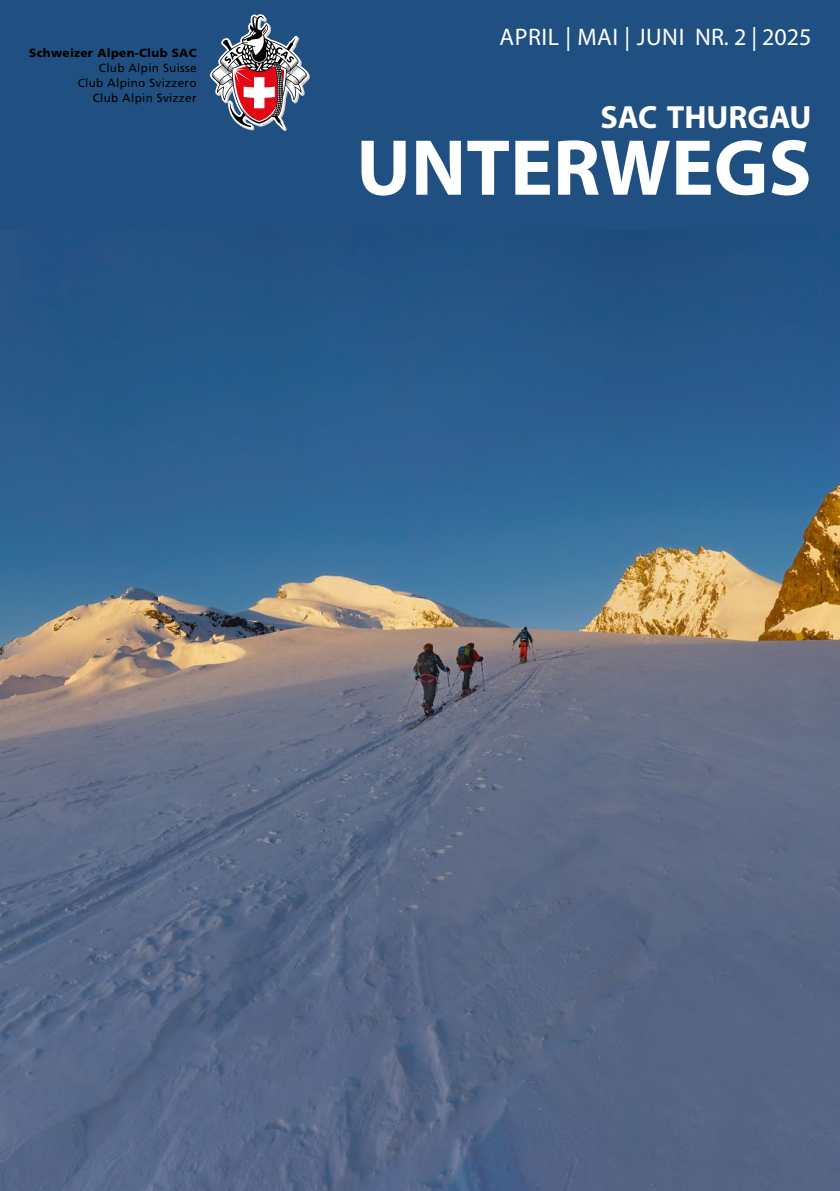
<style>
.page{position:relative;width:840px;height:1191px;background:#fff}
.page>*{position:absolute;margin:0;border:0;box-sizing:border-box;transform-origin:0 0}
.t1{font:700 80px "Myriad Pro";color:#fff}
.t2{font:700 32.2px "Myriad Pro";color:#fff}
.t3{font:24px "Myriad Pro";letter-spacing:.025em;color:#fff}
.t4{font:11.8px/14.8px "Frutiger";letter-spacing:.025em;color:#000;text-align:right}
.t5{font:900 11.8px "Frutiger";letter-spacing:.025em;color:#000}
</style>
<div class="page">
<div style="left:0;top:0;width:839px;height:230px;background:#1f5081"></div>
<img style="left:0;top:230px;width:839px;height:961px">
<svg style="left:210px;top:10px;width:105px;height:121px"></svg>
<p class="t5" style="left:29px;top:46px;width:169px">Schweizer Alpen-Club SAC</p>
<p class="t4" style="left:78px;top:60px;width:120px">Club Alpin Suisse<br>Club Alpino Svizzero<br>Club Alpin Svizzer</p>
<h3 class="t3" style="left:499px;top:22px;width:313px">APRIL | MAI | JUNI NR. 2 | 2025</h3>
<h2 class="t2" style="left:600px;top:96px;width:127px">SAC THURG</h2>
<h2 class="t2" style="left:769px;top:96px;width:39px">AU</h2>
<h1 class="t1" style="left:356px;top:116px;width:456px">UNTERWEGS</h1>
</div>
